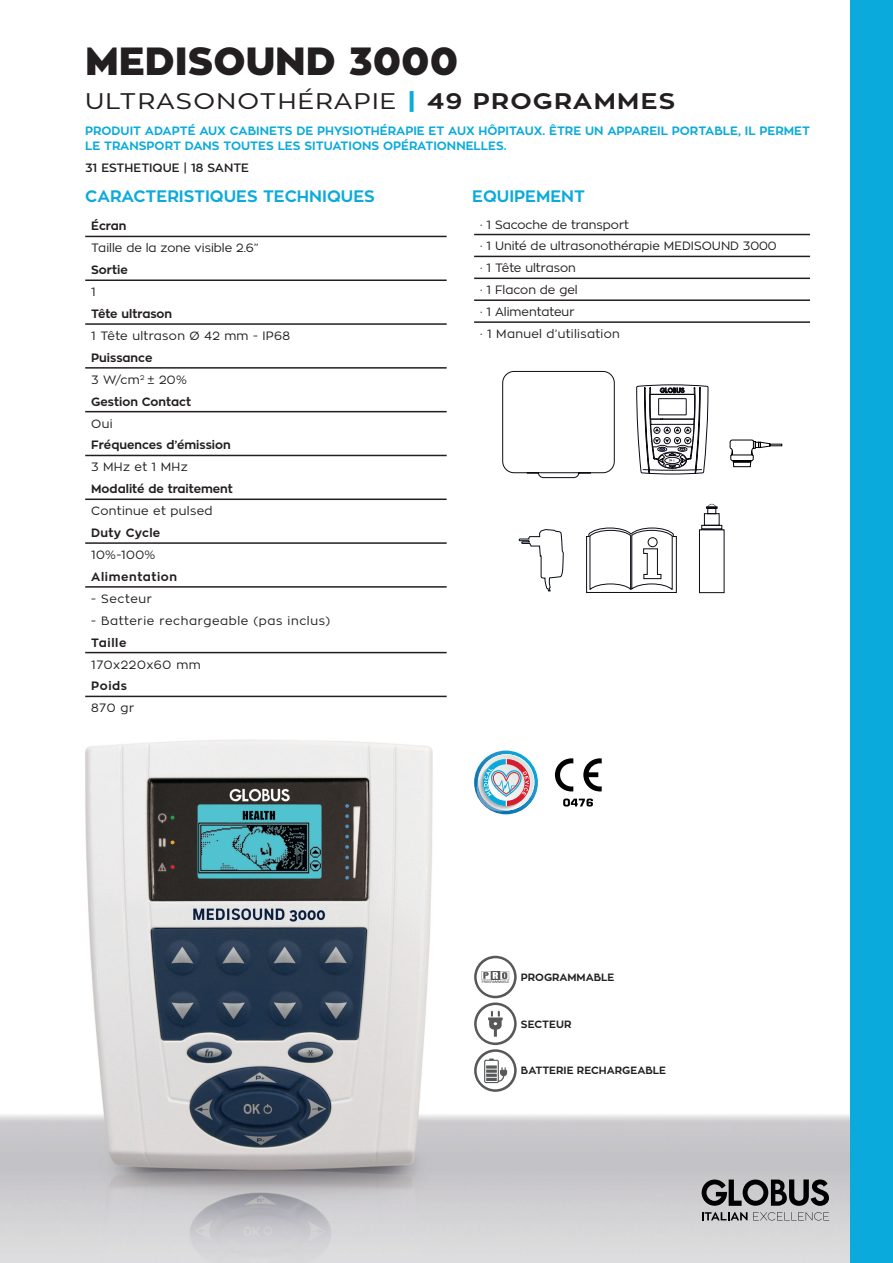
<style>
.page{position:relative;width:893px;height:1263px;background:#fff}
.page>*{position:absolute;margin:0;border:0;box-sizing:border-box;transform-origin:0 0}
.t1{font:900 39px "Zona Pro";color:#231f20}
.t2{font:22.5px "Zona Pro";letter-spacing:.05em;color:#231f20;scale:1.14 1}
.t3{font:700 16.5px "Zona Pro";color:#0baadc}
.t4{font:12px/21.9px "Zona Pro";letter-spacing:.01em;color:#231f20}
.t5{font:700 12px/14.4px "Zona Pro";color:#0baadc}
.t6{font:700 12px/21.9px "Zona Pro";color:#231f20}
.t7{font:12px "Zona Pro";letter-spacing:.05em;color:#231f20}
.t8{font:600 12px "Zona Pro";color:#231f20}
.t9{font:700 12px "Zona Pro";letter-spacing:.05em;color:#231f20}
.t10{font:700 12px "Zona Pro";letter-spacing:.025em;color:#231f20}
.t11{font:700 10.5px "Zona Pro";color:#231f20}
.s1{font-weight:900;color:#0baadc}
.s2{font-weight:700}
.s3{font-weight:400}
</style>
<div class="page">
<img style="left:0;top:233px;width:850px;height:1030px">
<div style="left:850px;top:0;width:43px;height:1263px;background:#0baadc"></div>
<svg style="left:474px;top:956px;width:43px;height:136px"></svg>
<svg style="left:702px;top:1212px;width:45px;height:8px"></svg>
<svg style="left:753px;top:1212px;width:76px;height:8px"></svg>
<svg style="left:702px;top:1179px;width:127px;height:27px;background:#686769"></svg>
<svg style="left:474px;top:750px;width:64px;height:64px"></svg>
<hr style="left:85px;top:236px;width:362px;height:1px;background:#231f20">
<hr style="left:85px;top:279px;width:362px;height:2px;background:#231f20">
<hr style="left:85px;top:323px;width:362px;height:2px;background:#231f20">
<hr style="left:85px;top:367px;width:362px;height:2px;background:#231f20">
<hr style="left:85px;top:411px;width:362px;height:1px;background:#231f20">
<hr style="left:85px;top:455px;width:362px;height:1px;background:#231f20">
<hr style="left:85px;top:498px;width:362px;height:2px;background:#231f20">
<hr style="left:85px;top:542px;width:362px;height:2px;background:#231f20">
<hr style="left:85px;top:586px;width:362px;height:2px;background:#231f20">
<hr style="left:85px;top:652px;width:362px;height:1px;background:#231f20">
<hr style="left:85px;top:696px;width:362px;height:1px;background:#231f20">
<hr style="left:474px;top:256px;width:336px;height:1px;background:#231f20">
<hr style="left:474px;top:278px;width:336px;height:1px;background:#231f20">
<hr style="left:474px;top:299px;width:336px;height:2px;background:#231f20">
<hr style="left:474px;top:321px;width:336px;height:2px;background:#231f20">
<hr style="left:474px;top:234px;width:336px;height:1px;background:#231f20">
<svg style="left:730px;top:440px;width:52px;height:27px"></svg>
<svg style="left:502px;top:316px;width:222px;height:306px"></svg>
<svg style="left:583px;top:758px;width:19px;height:33px"></svg>
<svg style="left:555px;top:758px;width:18px;height:33px"></svg>
<svg style="left:563px;top:798px;width:30px;height:8px"></svg>
<h1 class="t1" style="left:85px;top:35px;width:375px">MEDISOUND 3000</h1>
<h2 class="t2" style="left:85px;top:86px;width:519px">ULTRASONOTHÉRAPIE <span class="s1">|</span> <span class="s2">49 PROGRAMMES</span></h2>
<p class="t5" style="left:85px;top:124px;width:726px">PRODUIT ADAPTÉ AUX CABINETS DE PHYSIOTHÉRAPIE ET AUX HÔPITAUX. ÊTRE UN APPAREIL PORTABLE, IL PERMET<br>LE TRANSPORT DANS TOUTES LES SITUATIONS OPÉRATIONNELLES.</p>
<p class="t8" style="left:85px;top:160px;width:165px">31 ESTHETIQUE | 18 SANTE</p>
<h3 class="t3" style="left:85px;top:185px;width:291px">CARACTERISTIQUES TECHNIQUES</h3>
<h3 class="t3" style="left:472px;top:185px;width:114px">EQUIPEMENT</h3>
<p class="t6" style="left:91px;top:215px;width:37px">Écran</p>
<p class="t4" style="left:91px;top:237px;width:169px">Taille de la zone visible 2.6”</p>
<p class="t6" style="left:91px;top:259px;width:38px">Sortie</p>
<p class="t4" style="left:91px;top:281px;width:6px">1</p>
<p class="t6" style="left:91px;top:303px;width:83px">Tête ultrason</p>
<p class="t4" style="left:91px;top:325px;width:200px">1 Tête ultrason Ø 42 mm - IP68</p>
<p class="t6" style="left:91px;top:347px;width:101px">Puissance<br><span class="s3">3 W/cm</span><sup>2</sup> <span class="s3">± 20%<br></span>Gestion Contact</p>
<p class="t4" style="left:91px;top:412px;width:23px">Oui</p>
<p class="t6" style="left:91px;top:434px;width:141px">Fréquences d’émission</p>
<p class="t4" style="left:91px;top:456px;width:98px">3 MHz et 1 MHz</p>
<p class="t6" style="left:91px;top:478px;width:143px">Modalité de traitement</p>
<p class="t4" style="left:91px;top:500px;width:123px">Continue et pulsed</p>
<p class="t10" style="left:91px;top:525px;width:71px">Duty Cycle</p>
<p class="t4" style="left:91px;top:544px;width:65px">10%-100%</p>
<p class="t9" style="left:91px;top:569px;width:87px">Alimentation</p>
<p class="t7" style="left:91px;top:591px;width:62px">- Secteur</p>
<p class="t7" style="left:91px;top:613px;width:241px">- Batterie rechargeable (pas inclus)</p>
<p class="t6" style="left:91px;top:631px;width:37px">Taille</p>
<p class="t7" style="left:91px;top:657px;width:111px">170x220x60 mm</p>
<p class="t6" style="left:91px;top:675px;width:37px">Poids</p>
<p class="t4" style="left:91px;top:697px;width:45px">870 gr</p>
<p class="t4" style="left:480px;top:213px;width:298px">· 1 Sacoche de transport<br>· 1 Unité de ultrasonothérapie MEDISOUND 3000 · 1 Tête ultrason<br>· 1 Flacon de gel<br>· 1 Alimentateur<br>· 1 Manuel d’utilisation</p>
<p class="t11" style="left:521px;top:971px;width:95px">PROGRAMMABLE</p>
<p class="t11" style="left:521px;top:1017px;width:52px">SECTEUR</p>
<p class="t11" style="left:521px;top:1064px;width:147px">BATTERIE RECHARGEABLE</p>
</div>
